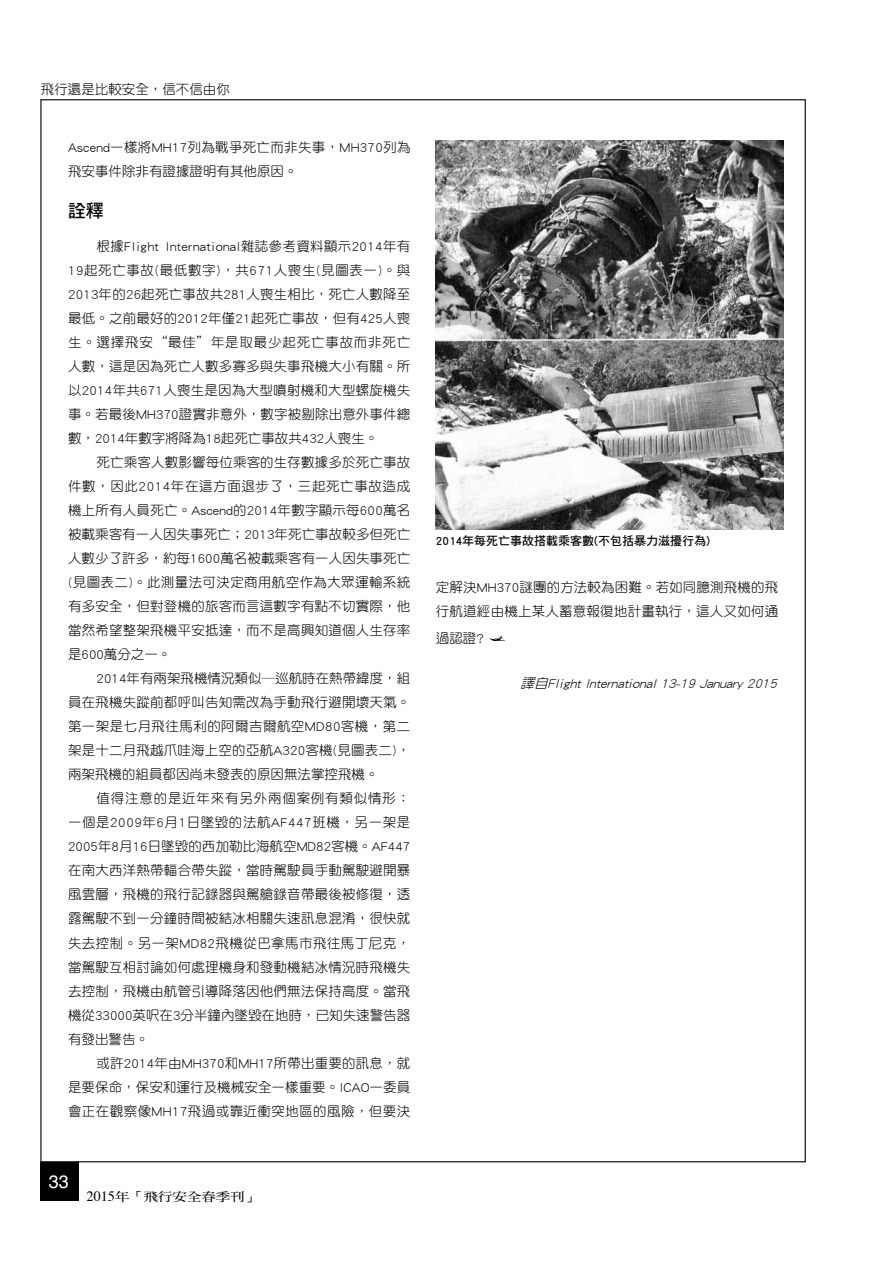
<style>
.page{position:relative;width:893px;height:1263px;background:#fff}
.page>*{position:absolute;margin:0;border:0;box-sizing:border-box;transform-origin:0 0}
.t1{font:18px "Helvetica";color:#fff}
.t2{font:18px "DF Hei Std W7";color:#000}
.t3{font:13.5px/24px "DF Yuan Std W3";letter-spacing:.01em;color:#000;text-align:justify}
.t4{font:italic 13.5px "DF Yuan Std W3";color:#000}
.t5{font:12px "DF Hei Std W7";color:#000}
.t6{font:12px "DF Ming Std W7";color:#000;scale:1.2 1}
.s1{font-family:"Times";font-size:14.25px}
</style>
<div class="page">
<div style="left:40px;top:1162px;width:39px;height:38px;background:#000"></div>
<img style="left:436px;top:140px;width:347px;height:389px">
<p class="t3" style="left:41px;top:77px;width:191px">飛行還是比較安全，信不信由你</p>
<p class="t3" style="left:68px;top:135px;width:344px">Ascend一樣將MH17列為戰爭死亡而非失事，MH370列為飛安事件除非有證據證明有其他原因。</p>
<h1 class="t2" style="left:68px;top:200px;width:37px">詮釋</h1>
<p class="t3" style="left:68px;top:234px;width:344px;text-indent:28px">根據Flight International雜誌參考資料顯示2014年有19起死亡事故(最低數字)，共671人喪生(見圖表一)。與2013年的26起死亡事故共281人喪生相比，死亡人數降至最低。之前最好的2012年僅21起死亡事故，但有425人喪生。選擇飛安“最佳”年是取最少起死亡事故而非死亡人數，這是因為死亡人數多寡多與失事飛機大小有關。所以2014年共671人喪生是因為大型噴射機和大型螺旋機失事。若最後MH370證實非意外，數字被剔除出意外事件總數，2014年數字將降為18起死亡事故共432人喪生。</p>
<p class="t3" style="left:68px;top:450px;width:344px;text-indent:28px">死亡乘客人數影響每位乘客的生存數據多於死亡事故件數，因此2014年在這方面退步了，三起死亡事故造成機上所有人員死亡。Ascend的2014年數字顯示每600萬名被載乘客有一人因失事死亡；2013年死亡事故較多但死亡人數少了許多，約每1600萬名被載乘客有一人因失事死亡(見圖表二)。此測量法可決定商用航空作為大眾運輸系統有多安全，但對登機的旅客而言這數字有點不切實際，他當然希望整架飛機平安抵達，而不是高興知道個人生存率是600萬分之一。</p>
<p class="t3" style="left:68px;top:666px;width:344px;text-indent:28px">2014年有兩架飛機情況類似─巡航時在熱帶緯度，組員在飛機失蹤前都呼叫告知需改為手動飛行避開壞天氣。第一架是七月飛往馬利的阿爾吉爾航空MD80客機，第二架是十二月飛越爪哇海上空的亞航A320客機(見圖表二)，兩架飛機的組員都因尚未發表的原因無法掌控飛機。</p>
<p class="t3" style="left:68px;top:786px;width:344px;text-indent:28px">值得注意的是近年來有另外兩個案例有類似情形：一個是2009年6月1日墜毀的法航AF447班機，另一架是2005年8月16日墜毀的西加勒比海航空MD82客機。AF447在南大西洋熱帶輻合帶失蹤，當時駕駛員手動駕駛避開暴風雲層，飛機的飛行記錄器與駕艙錄音帶最後被修復，透露駕駛不到一分鐘時間被結冰相關失速訊息混淆，很快就失去控制。另一架MD82飛機從巴拿馬市飛往馬丁尼克，當駕駛互相討論如何處理機身和發動機結冰情況時飛機失去控制，飛機由航管引導降落因他們無法保持高度。當飛機從33000英呎在3分半鐘內墜毀在地時，已知失速警告器有發出警告。</p>
<p class="t3" style="left:68px;top:1050px;width:344px;text-indent:28px">或許2014年由MH370和MH17所帶出重要的訊息，就是要保命，保安和運行及機械安全一樣重要。ICAO一委員會正在觀察像MH17飛過或靠近衝突地區的風險，但要決</p>
<h1 class="t1" style="left:49px;top:1168px;width:22px">33</h1>
<p class="t6" style="left:87px;top:1190px;width:145px"><span class="s1">2015</span>年「飛行安全春季刊」</p>
<p class="t5" style="left:436px;top:534px;width:276px">2014年每死亡事故搭載乘客數(不包括暴力滋擾行為)</p>
<p class="t3" style="left:436px;top:575px;width:344px">定解決MH370謎團的方法較為困難。若如同臆測飛機的飛行航道經由機上某人蓄意報復地計畫執行，這人又如何通</p>
<p class="t3" style="left:436px;top:625px;width:50px">過認證?</p>
<p class="t4" style="left:521px;top:676px;width:262px">譯自FlightInternational13-19 January2015</p>
</div>
